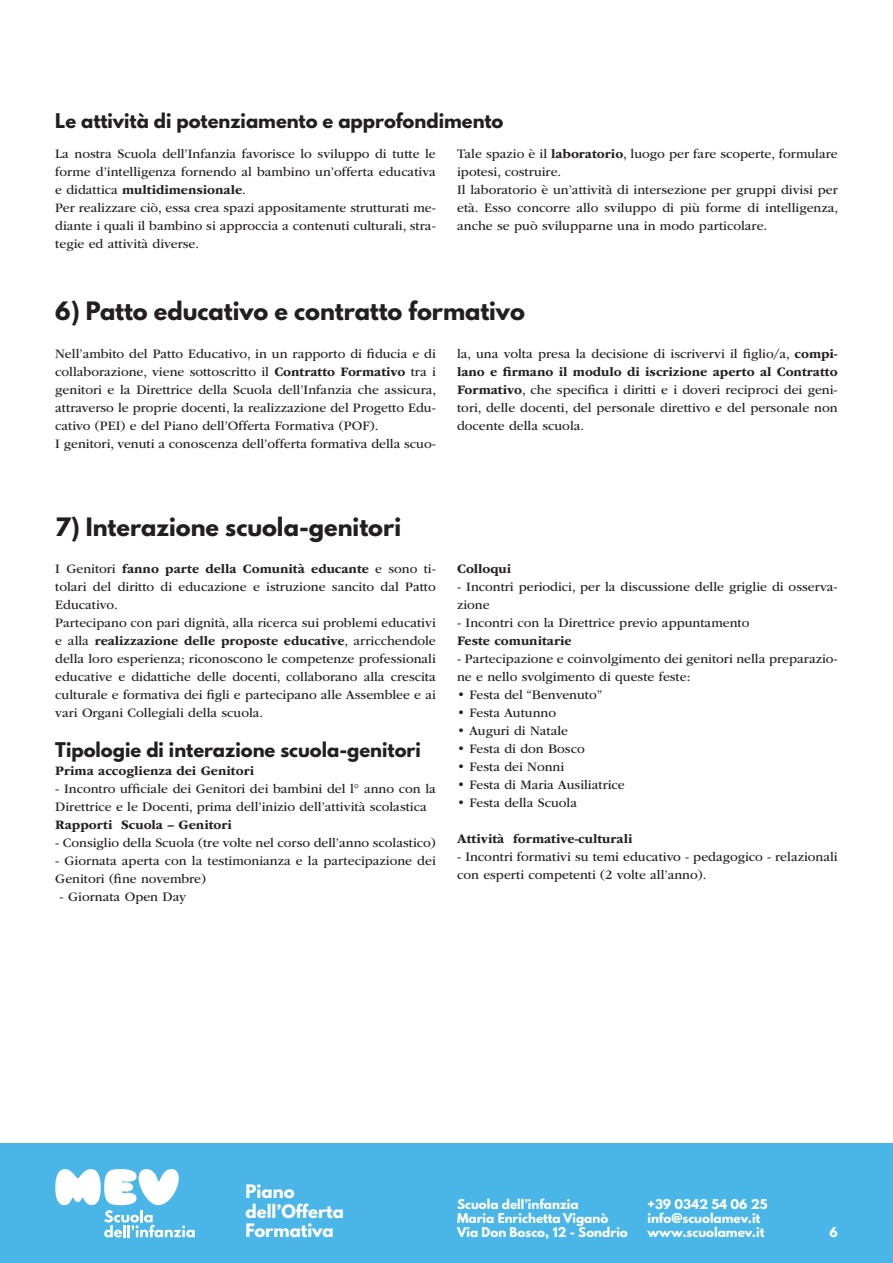
<style>
.page{position:relative;width:893px;height:1263px;background:#fff}
.page>*{position:absolute;margin:0;border:0;box-sizing:border-box;transform-origin:0 0}
.t1{font:700 22.5px "League Spartan";color:#231f20}
.t2{font:700 18px "League Spartan";color:#231f20}
.t3{font:700 16.5px/19.8px "League Spartan";color:#fff}
.t4{font:13.5px/18px "ITC Garamond Std";color:#231f20}
.t5{font:700 13.5px "ITC Garamond Std";color:#231f20}
.t6{font:700 12px/14.4px "League Spartan";color:#fff}
.s1{font-weight:700}
</style>
<div class="page">
<div style="left:0;top:1143px;width:893px;height:120px;background:#4ab6e7"></div>
<svg style="left:55px;top:1169px;width:140px;height:68px"></svg>
<h2 class="t2" style="left:55px;top:107px;width:450px">Le attività di potenziamento e approfondimento</h2>
<p class="t4" style="left:55px;top:145px;width:382px">La nostra Scuola dell’Infanzia favorisce lo sviluppo di tutte le forme d’intelligenza fornendo al bambino un’offerta educativa e didattica <span class="s1">multidimensionale</span>.<br>Per realizzare ciò, essa crea spazi appositamente strutturati me&shy;diante i quali il bambino si approccia a contenuti culturali, stra&shy;tegie ed attività diverse.</p>
<p class="t4" style="left:457px;top:145px;width:383px">Tale spazio è il <span class="s1">laboratorio</span>, luogo per fare scoperte, formulare ipotesi, costruire.<br>Il laboratorio è un’attività di intersezione per gruppi divisi per età. Esso concorre allo sviluppo di più forme di intelligenza, anche se può svilupparne una in modo particolare.</p>
<h1 class="t1" style="left:55px;top:294px;width:471px">6) Patto educativo e contratto formativo</h1>
<p class="t4" style="left:55px;top:344px;width:383px">Nell’ambito del Patto Educativo, in un rapporto di fiducia e di collaborazione, viene sottoscritto il <span class="s1">Contratto Formativo</span> tra i genitori e la Direttrice della Scuola dell’Infanzia che assicura, attraverso le proprie docenti, la realizzazione del Progetto Edu&shy;cativo (PEI) e del Piano dell’Offerta Formativa (POF).<br>I genitori, venuti a conoscenza dell’offerta formativa della scuo-</p>
<p class="t4" style="left:457px;top:344px;width:382px;text-align:justify">la, una volta presa la decisione di iscrivervi il figlio/a, <span class="s1">compi&shy;lano e firmano il modulo di iscrizione aperto al Contratto Formativo</span>, che specifica i diritti e i doveri reciproci dei geni&shy;tori, delle docenti, del personale direttivo e del personale non docente della scuola.</p>
<h1 class="t1" style="left:55px;top:509px;width:347px">7) Interazione scuola-genitori</h1>
<p class="t4" style="left:55px;top:560px;width:382px">I Genitori <span class="s1">fanno parte della Comunità educante</span> e sono ti&shy;tolari del diritto di educazione e istruzione sancito dal Patto Educativo.<br>Partecipano con pari dignità, alla ricerca sui problemi educativi e alla <span class="s1">realizzazione delle proposte educative</span>, arricchendole della loro esperienza; riconoscono le competenze professionali educative e didattiche delle docenti, collaborano alla crescita culturale e formativa dei figli e partecipano alle Assemblee e ai vari Organi Collegiali della scuola.</p>
<h2 class="t2" style="left:55px;top:735px;width:367px">Tipologie di interazione scuola-genitori</h2>
<p class="t5" style="left:55px;top:763px;width:200px">Prima accoglienza dei Genitori</p>
<p class="t4" style="left:55px;top:779px;width:382px">- Incontro ufficiale dei Genitori dei bambini del l° anno con la<br>Direttrice e le Docenti, prima dell’inizio dell’attività scolastica</p>
<p class="t5" style="left:55px;top:817px;width:178px">Rapporti Scuola – Genitori</p>
<p class="t4" style="left:55px;top:833px;width:382px">- Consiglio della Scuola (tre volte nel corso dell’anno scolastico)</p>
<p class="t4" style="left:55px;top:851px;width:382px">- Giornata aperta con la testimonianza e la partecipazione dei<br>Genitori (fine novembre)</p>
<p class="t4" style="left:60px;top:887px;width:128px">- Giornata Open Day</p>
<p class="t5" style="left:457px;top:561px;width:56px">Colloqui</p>
<p class="t4" style="left:457px;top:578px;width:382px">- Incontri periodici, per la discussione delle griglie di osserva&shy;zione</p>
<p class="t4" style="left:457px;top:614px;width:294px">- Incontri con la Direttrice previo appuntamento</p>
<p class="t5" style="left:457px;top:633px;width:116px">Feste comunitarie</p>
<p class="t4" style="left:457px;top:650px;width:382px">- Partecipazione e coinvolgimento dei genitori nella preparazio&shy;ne e nello svolgimento di queste feste:</p>
<p class="t4" style="left:457px;top:686px;width:147px">• Festa del “Benvenuto”</p>
<p class="t4" style="left:457px;top:704px;width:101px">• Festa Autunno</p>
<p class="t4" style="left:457px;top:722px;width:112px">• Auguri di Natale</p>
<p class="t4" style="left:457px;top:740px;width:129px">• Festa di don Bosco</p>
<p class="t4" style="left:457px;top:758px;width:109px">• Festa dei Nonni</p>
<p class="t4" style="left:457px;top:776px;width:169px">• Festa di Maria Ausiliatrice</p>
<p class="t4" style="left:457px;top:794px;width:121px">• Festa della Scuola</p>
<p class="t5" style="left:457px;top:831px;width:177px">Attività formative-culturali</p>
<p class="t4" style="left:457px;top:848px;width:382px">- Incontri formativi su temi educativo - pedagogico - relazionali con esperti competenti (2 volte all’anno).</p>
<p class="t3" style="left:246px;top:1181px;width:100px">Piano dell’Offerta<br>Formativa</p>
<p class="t6" style="left:457px;top:1196px;width:172px">Scuola dell’infanzia<br>Maria Enrichetta Viganò<br>Via Don Bosco, 12 - Sondrio</p>
<p class="t6" style="left:647px;top:1196px;width:122px">+39 0342 54 06 25 info@scuolamev.it www.scuolamev.it</p>
<p class="t6" style="left:829px;top:1225px;width:10px">6</p>
</div>
